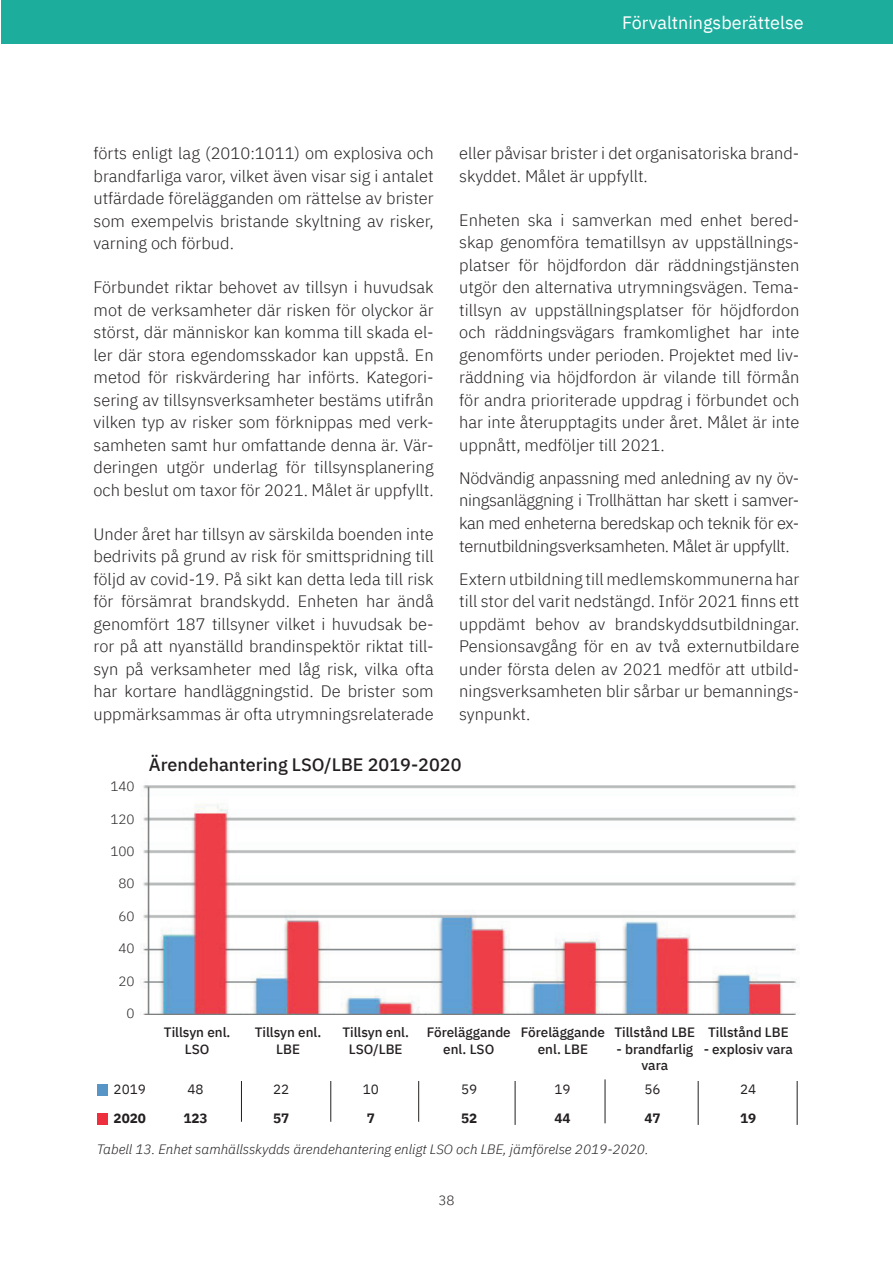
<style>
.page{position:relative;width:893px;height:1263px;background:#fff}
.page>*{position:absolute;margin:0;border:0;box-sizing:border-box;transform-origin:0 0}
.t1{font:500 18px "IBM Plex Sans";color:#231f20}
.t2{font:18px "IBM Plex Sans";color:#fff}
.t3{font:300 16.5px/22.5px "IBM Plex Sans";color:#231f20;text-align:justify}
.t4{font:500 13.5px/16.2px "IBM Plex Sans";color:#231f20;text-align:center}
.t5{font:italic 300 13.5px "IBM Plex Sans";color:#231f20}
.t6{font:300 13.5px "IBM Plex Sans";color:#231f20}
.t7{font:13.5px "IBM Plex Sans";color:#231f20}
.t8{font:700 13.5px "IBM Plex Sans";color:#231f20}
</style>
<div class="page">
<div style="left:2px;top:0;width:891px;height:43px;background:#1cad9c"></div>
<img style="left:143px;top:785px;width:654px;height:230px">
<div style="left:97px;top:1084px;width:11px;height:11px;background:#5795c7"></div>
<hr style="left:241px;top:1081px;width:1px;height:41px;background:#231f20">
<hr style="left:515px;top:1081px;width:1px;height:44px;background:#231f20">
<hr style="left:330px;top:1081px;width:1px;height:41px;background:#231f20">
<hr style="left:418px;top:1081px;width:1px;height:41px;background:#231f20">
<hr style="left:605px;top:1079px;width:1px;height:44px;background:#231f20">
<hr style="left:698px;top:1081px;width:1px;height:44px;background:#231f20">
<hr style="left:797px;top:1081px;width:1px;height:44px;background:#231f20">
<div style="left:97px;top:1113px;width:11px;height:11px;background:#ee2f3e"></div>
<p class="t2" style="left:622px;top:8px;width:183px">Förvaltningsberättelse</p>
<p class="t3" style="left:94px;top:141px;width:342px">förts enligt lag (2010:1011) om explosiva och brandfarliga varor, vilket även visar sig i antalet utfärdade förelägganden om rättelse av brister som exempelvis bristande skyltning av risker, varning och förbud.</p>
<p class="t3" style="left:94px;top:275px;width:342px">Förbundet riktar behovet av tillsyn i huvudsak mot de verksamheter där risken för olyckor är störst, där människor kan komma till skada el&shy;ler där stora egendomsskador kan uppstå. En metod för riskvärdering har införts. Kategori&shy;sering av tillsynsverksamheter bestäms utifrån vilken typ av risker som förknippas med verk&shy;samheten samt hur omfattande denna är. Vär&shy;deringen utgör underlag för tillsynsplanering och beslut om taxor för 2021. Målet är uppfyllt.</p>
<p class="t3" style="left:94px;top:521px;width:342px">Under året har tillsyn av särskilda boenden inte bedrivits på grund av risk för smittspridning till följd av covid-19. På sikt kan detta leda till risk för försämrat brandskydd. Enheten har ändå genomfört 187 tillsyner vilket i huvudsak be&shy;ror på att nyanställd brandinspektör riktat till&shy;syn på verksamheter med låg risk, vilka ofta har kortare handläggningstid. De brister som uppmärksammas är ofta utrymningsrelaterade</p>
<p class="t3" style="left:459px;top:141px;width:342px">eller påvisar brister i det organisatoriska brand&shy;skyddet. Målet är uppfyllt.</p>
<p class="t3" style="left:459px;top:207px;width:342px">Enheten ska i samverkan med enhet bered&shy;skap genomföra tematillsyn av uppställnings&shy;platser för höjdfordon där räddningstjänsten utgör den alternativa utrymningsvägen. Tema&shy;tillsyn av uppställningsplatser för höjdfordon och räddningsvägars framkomlighet har inte genomförts under perioden. Projektet med liv&shy;räddning via höjdfordon är vilande till förmån för andra prioriterade uppdrag i förbundet och har inte återupptagits under året. Målet är inte uppnått, medföljer till 2021.</p>
<p class="t3" style="left:459px;top:465px;width:342px">Nödvändig anpassning med anledning av ny öv&shy;ningsanläggning i Trollhättan har skett i samver&shy;kan med enheterna beredskap och teknik för ex&shy;ternutbildningsverksamheten. Målet är uppfyllt.</p>
<p class="t3" style="left:459px;top:566px;width:342px">Extern utbildning till medlemskommunerna har till stor del varit nedstängd. Inför 2021 finns ett uppdämt behov av brandskyddsutbildningar.<br>Pensionsavgång för en av två externutbildare under första delen av 2021 medför att utbild&shy;ningsverksamheten blir sårbar ur bemannings&shy;synpunkt.</p>
<p class="t6" style="left:110px;top:776px;width:26px">140</p>
<p class="t6" style="left:110px;top:809px;width:26px">120</p>
<p class="t6" style="left:110px;top:841px;width:26px">100</p>
<p class="t6" style="left:118px;top:873px;width:18px">80</p>
<p class="t6" style="left:118px;top:906px;width:18px">60</p>
<p class="t6" style="left:118px;top:938px;width:18px">40</p>
<p class="t6" style="left:118px;top:971px;width:18px">20</p>
<p class="t6" style="left:127px;top:1003px;width:10px">0</p>
<p class="t1" style="left:149px;top:751px;width:314px">Ärendehantering LSO/LBE 2019-2020</p>
<p class="t4" style="left:164px;top:1023px;width:68px">Tillsyn enl.<br>LSO</p>
<p class="t4" style="left:342px;top:1023px;width:68px">Tillsyn enl.<br>LSO/LBE</p>
<p class="t4" style="left:427px;top:1023px;width:86px">Föreläggande enl. LSO</p>
<p class="t4" style="left:255px;top:1023px;width:68px">Tillsyn enl.<br>LBE</p>
<p class="t4" style="left:521px;top:1023px;width:86px">Föreläggande enl. LBE</p>
<p class="t4" style="left:614px;top:1023px;width:82px">Tillstånd LBE</p>
<p class="t4" style="left:616px;top:1039px;width:78px">- brandfarlig vara</p>
<p class="t4" style="left:708px;top:1023px;width:82px">Tillstånd LBE</p>
<p class="t4" style="left:704px;top:1039px;width:91px">- explosiv vara</p>
<p class="t7" style="left:114px;top:1079px;width:34px">2019</p>
<p class="t7" style="left:187px;top:1079px;width:18px">48</p>
<p class="t7" style="left:273px;top:1079px;width:18px">22</p>
<p class="t7" style="left:363px;top:1079px;width:18px">10</p>
<p class="t7" style="left:461px;top:1079px;width:18px">59</p>
<p class="t7" style="left:554px;top:1079px;width:18px">19</p>
<p class="t7" style="left:644px;top:1079px;width:18px">56</p>
<p class="t7" style="left:740px;top:1079px;width:18px">24</p>
<p class="t8" style="left:114px;top:1107px;width:34px">2020</p>
<p class="t8" style="left:183px;top:1107px;width:26px">123</p>
<p class="t8" style="left:273px;top:1107px;width:18px">57</p>
<p class="t8" style="left:367px;top:1107px;width:10px">7</p>
<p class="t8" style="left:461px;top:1107px;width:18px">52</p>
<p class="t8" style="left:554px;top:1107px;width:18px">44</p>
<p class="t8" style="left:644px;top:1107px;width:18px">47</p>
<p class="t8" style="left:740px;top:1107px;width:18px">19</p>
<p class="t5" style="left:97px;top:1139px;width:553px">Tabell 13. Enhet samhällsskydds ärendehantering enligt LSO och LBE, jämförelse 2019-2020.</p>
<p class="t6" style="left:438px;top:1190px;width:18px">38</p>
</div>
